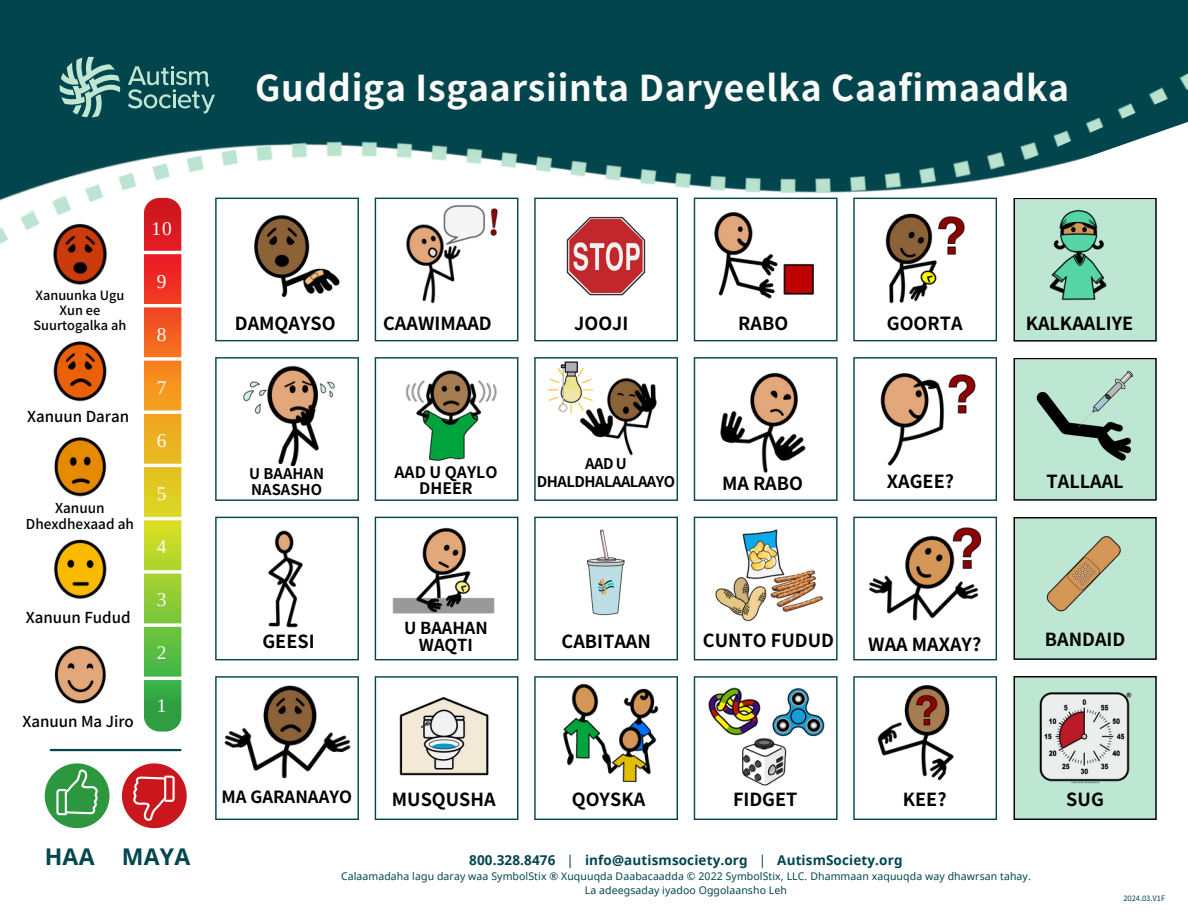
<style>
.page{position:relative;width:1188px;height:918px;background:#fff}
.page>*{position:absolute;margin:0;border:0;box-sizing:border-box;transform-origin:0 0}
.t1{font:700 35.55px "Noto Sans JP";letter-spacing:.02em;color:#fcfcfb}
.t2{font:700 23.1px "Noto Sans";letter-spacing:.01em;color:#00464d}
.t3{font:19.5px "Liberation Serif";color:#fbfbfb}
.t4{font:700 18px "Noto Sans JP";color:#000}
.t5{font:700 16.8px "Noto Sans JP";color:#000}
.t6{font:700 16.5px/16.8px "Noto Sans JP";color:#000;text-align:center}
.t7{font:700 15.75px/15.8px "Noto Sans JP";color:#000;text-align:center}
.t8{font:500 15.15px "Noto Sans JP";color:#000}
.t9{font:700 14.7px/18px "Noto Sans JP";letter-spacing:-.03em;color:#000;text-align:center}
.t10{font:700 14.7px/15.8px "Noto Sans JP";color:#000}
.t11{font:500 13.65px/15.8px "Noto Sans JP";color:#000;text-align:center}
.t12{font:700 13.5px "Noto Sans";letter-spacing:.01em;color:#00464d}
.t13{font:500 12.75px/14.9px "Noto Sans JP";color:#000;text-align:center}
.t14{font:10.5px "Noto Sans";letter-spacing:.01em;color:#00464d}
.t15{font:7.5px "Noto Sans JP";color:#00464d}
.s1{font-weight:400}
</style>
<div class="page">
<img style="left:0;top:0;width:1188px;height:602px">
<svg style="left:215px;top:198px;width:144px;height:143px"></svg>
<svg style="left:375px;top:198px;width:143px;height:143px"></svg>
<svg style="left:534px;top:198px;width:144px;height:143px"></svg>
<svg style="left:694px;top:198px;width:144px;height:143px"></svg>
<svg style="left:853px;top:198px;width:144px;height:143px"></svg>
<svg style="left:215px;top:357px;width:144px;height:144px"></svg>
<svg style="left:375px;top:357px;width:143px;height:144px"></svg>
<svg style="left:534px;top:357px;width:144px;height:144px"></svg>
<svg style="left:694px;top:357px;width:144px;height:144px"></svg>
<svg style="left:853px;top:357px;width:144px;height:144px"></svg>
<svg style="left:215px;top:517px;width:144px;height:143px"></svg>
<svg style="left:375px;top:517px;width:143px;height:143px"></svg>
<svg style="left:534px;top:517px;width:144px;height:143px"></svg>
<svg style="left:694px;top:517px;width:144px;height:143px"></svg>
<svg style="left:853px;top:517px;width:144px;height:143px"></svg>
<svg style="left:215px;top:676px;width:144px;height:144px"></svg>
<svg style="left:375px;top:676px;width:143px;height:144px"></svg>
<svg style="left:534px;top:676px;width:144px;height:144px"></svg>
<svg style="left:694px;top:676px;width:144px;height:144px"></svg>
<svg style="left:853px;top:676px;width:144px;height:144px"></svg>
<svg style="left:1014px;top:198px;width:143px;height:144px;background:#b2d8c7"></svg>
<svg style="left:1014px;top:358px;width:143px;height:143px;background:#b0d6c5"></svg>
<svg style="left:1014px;top:517px;width:143px;height:143px;background:#b2d8c6"></svg>
<svg style="left:1014px;top:676px;width:143px;height:144px;background:#aed3c2"></svg>
<img style="left:393px;top:527px;width:101px;height:87px">
<img style="left:712px;top:211px;width:105px;height:90px">
<img style="left:238px;top:365px;width:101px;height:101px;border-radius:6px">
<img style="left:229px;top:529px;width:116px;height:99px">
<img style="left:555px;top:529px;width:103px;height:87px">
<img style="left:708px;top:687px;width:116px;height:99px">
<img style="left:712px;top:372px;width:101px;height:101px;border-radius:6px">
<img style="left:560px;top:684px;width:99px;height:98px;border-radius:6px">
<img style="left:560px;top:216px;width:93px;height:79px">
<img style="left:1032px;top:692px;width:107px;height:91px">
<img style="left:1039px;top:534px;width:93px;height:80px">
<img style="left:598px;top:579px;width:16px;height:15px">
<img style="left:1033px;top:371px;width:106px;height:90px">
<img style="left:397px;top:696px;width:93px;height:80px">
<img style="left:1024px;top:209px;width:107px;height:92px">
<img style="left:397px;top:369px;width:109px;height:93px">
<img style="left:859px;top:684px;width:114px;height:98px">
<img style="left:547px;top:362px;width:111px;height:93px">
<img style="left:222px;top:676px;width:131px;height:112px">
<img style="left:868px;top:523px;width:116px;height:99px">
<svg style="left:144px;top:198px;width:37px;height:534px;background:#c09938"></svg>
<svg style="left:122px;top:763px;width:65px;height:65px"></svg>
<svg style="left:45px;top:763px;width:64px;height:65px"></svg>
<hr style="left:51px;top:749px;width:129px;height:2px;background:#00464d">
<img style="left:54px;top:645px;width:52px;height:59px">
<img style="left:38px;top:532px;width:84px;height:70px">
<img style="left:39px;top:431px;width:81px;height:71px">
<img style="left:38px;top:334px;width:84px;height:72px">
<img style="left:37px;top:216px;width:86px;height:75px">
<img style="left:246px;top:214px;width:99px;height:84px">
<img style="left:394px;top:203px;width:118px;height:101px">
<img style="left:873px;top:213px;width:107px;height:91px">
<img style="left:873px;top:372px;width:110px;height:94px">
<img style="left:715px;top:529px;width:109px;height:93px">
<h3 class="t1" style="left:255px;top:60px;width:816px">Guddiga Isgaarsiinta Daryeelka Caafimaadka</h3>
<h3 class="t13" style="left:33px;top:287px;width:94px">Xanuunka Ugu<br>Xun ee<br>Suurtogalka ah</h3>
<p class="t8" style="left:27px;top:405px;width:104px">Xanuun Daran</p>
<p class="t11" style="left:26px;top:499px;width:110px">Xanuun<br>Dhexdhexaad ah</p>
<h3 class="t8" style="left:26px;top:605px;width:106px">Xanuun Fudud</h3>
<p class="t8" style="left:23px;top:709px;width:113px">Xanuun Ma Jiro</p>
<h3 class="t3" style="left:152px;top:218px;width:22px">10</h3>
<h3 class="t3" style="left:157px;top:271px;width:11px">9</h3>
<h3 class="t3" style="left:157px;top:324px;width:11px">8</h3>
<h3 class="t3" style="left:157px;top:377px;width:11px">7</h3>
<h3 class="t3" style="left:157px;top:430px;width:11px">6</h3>
<h3 class="t3" style="left:157px;top:482px;width:11px">5</h3>
<h3 class="t3" style="left:157px;top:535px;width:11px">4</h3>
<h3 class="t3" style="left:157px;top:588px;width:11px">3</h3>
<h3 class="t3" style="left:157px;top:641px;width:11px">2</h3>
<h3 class="t3" style="left:157px;top:694px;width:11px">1</h3>
<h3 class="t2" style="left:45px;top:841px;width:51px">HAA</h3>
<p class="t2" style="left:122px;top:841px;width:70px">MAYA</p>
<p class="t4" style="left:235px;top:309px;width:102px">DAMQAYSO</p>
<p class="t4" style="left:383px;top:309px;width:110px">CAAWIMAAD</p>
<h3 class="t4" style="left:738px;top:309px;width:51px">RABO</h3>
<p class="t4" style="left:574px;top:309px;width:56px">JOOJI</p>
<p class="t10" style="left:249px;top:465px;width:76px">U BAAHAN<br>NASASHO</p>
<p class="t7" style="left:394px;top:463px;width:104px">AAD U QAYLO<br>DHEER</p>
<h3 class="t9" style="left:537px;top:454px;width:140px">AAD U<br>DHALDHALAALAAYO</h3>
<h3 class="t4" style="left:722px;top:469px;width:82px">MA RABO</h3>
<h3 class="t4" style="left:887px;top:309px;width:77px">GOORTA</h3>
<h3 class="t4" style="left:887px;top:467px;width:69px">XAGEE?</h3>
<p class="t4" style="left:1026px;top:309px;width:109px">KALKAALIYE</p>
<p class="t4" style="left:1047px;top:467px;width:79px">TALLAAL</p>
<h4 class="t4" style="left:262px;top:628px;width:54px">GEESI</h4>
<p class="t6" style="left:404px;top:619px;width:85px">U BAAHAN<br>WAQTI</p>
<h4 class="t4" style="left:562px;top:628px;width:91px">CABITAAN</h4>
<p class="t4" style="left:703px;top:626px;width:133px">CUNTO FUDUD</p>
<h3 class="t4" style="left:868px;top:630px;width:115px">WAA MAXAY?</h3>
<p class="t4" style="left:1045px;top:625px;width:82px">BANDAID</p>
<h3 class="t5" style="left:221px;top:783px;width:132px">MA GARANAAYO</h3>
<p class="t4" style="left:903px;top:785px;width:45px">KEE?</p>
<p class="t4" style="left:392px;top:785px;width:105px">MUSQUSHA</p>
<h3 class="t4" style="left:572px;top:785px;width:75px">QOYSKA</h3>
<h4 class="t4" style="left:733px;top:785px;width:66px">FIDGET</h4>
<h3 class="t4" style="left:1066px;top:785px;width:39px">SUG</h3>
<h3 class="t12" style="left:469px;top:850px;width:435px">800.328.8476 <span class="s1">|</span> info@autismsociety.org <span class="s1">|</span> AutismSociety.org</h3>
<h3 class="t14" style="left:341px;top:869px;width:691px">Calaamadaha lagu daray waa SymbolStix ® Xuquuqda Daabacaadda © 2022 SymbolStix, LLC. Dhammaan xaquuqda way dhawrsan tahay.</h3>
<p class="t14" style="left:585px;top:883px;width:204px">La adeegsaday iyadoo Oggolaansho Leh</p>
<h3 class="t15" style="left:1123px;top:892px;width:43px">2024.03.V1F</h3>
</div>
